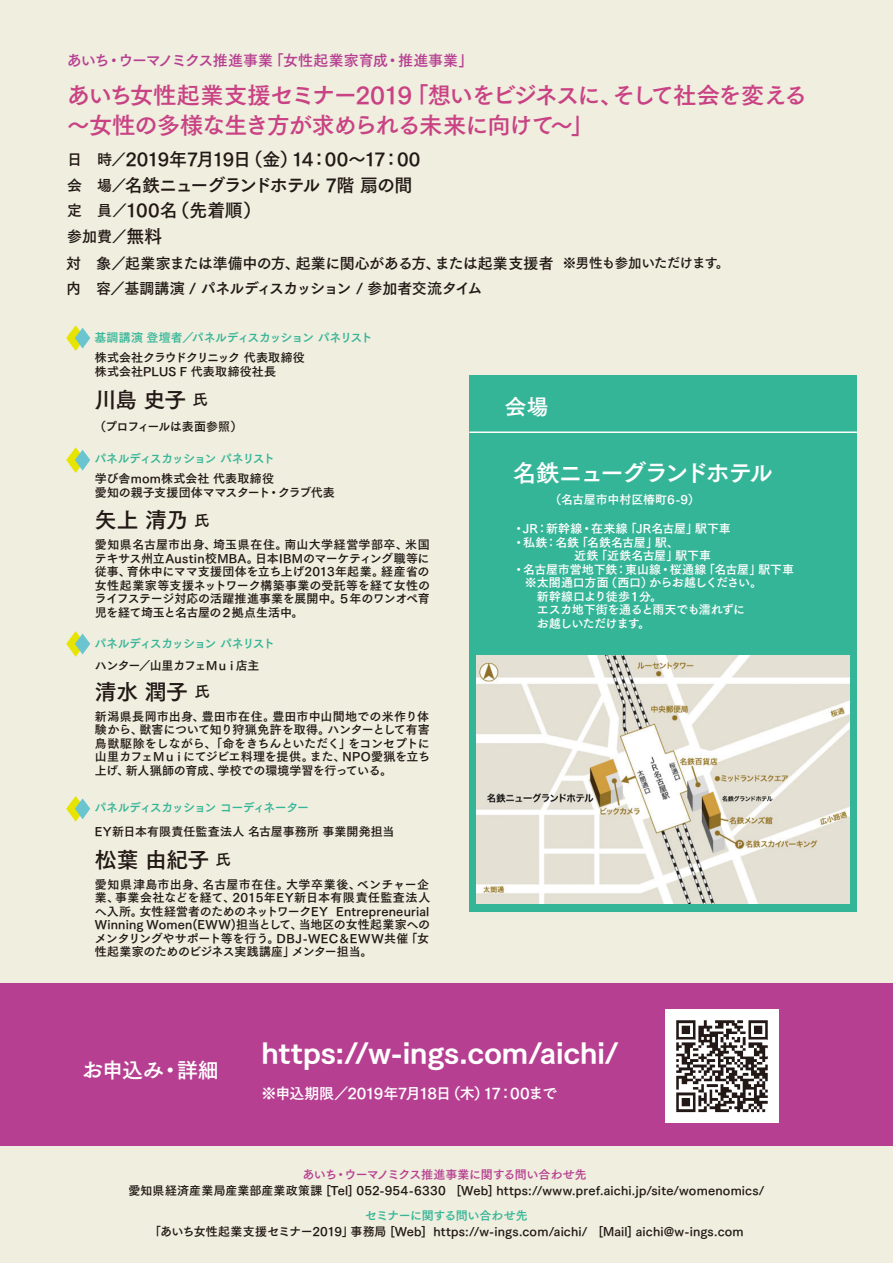
<style>
.page{position:relative;width:893px;height:1263px;background:#efeedf}
.page>*{position:absolute;margin:0;border:0;box-sizing:border-box;transform-origin:0 0}
.t1{font:27px "Tsuku Go Pro E";color:#fff}
.t2{font:24px "Tsuku Go Pro B";letter-spacing:-.11em;color:#fff}
.t3{font:23.25px/30px "Tsuku Go Pro B";letter-spacing:-.06em;color:#c94284}
.t4{font:21.9px "Tsuku Go Pro B";letter-spacing:-.03em;color:#221815}
.t5{font:21.75px "Tsuku Go Pro B";color:#fff}
.t6{font:21px "Tsuku Go Pro B";letter-spacing:-.03em;color:#fff}
.t7{font:18px/25.5px "Tsuku Go Pro B";letter-spacing:-.06em;color:#221815}
.t8{font:15px/27.5px "Tsuku Go Pro B";letter-spacing:-.03em;color:#221815}
.t9{font:15px "Tsuku Go Pro B";letter-spacing:-.015em;color:#b73f91}
.t10{font:15px "Tsuku Go Pro B";letter-spacing:-.06em;color:#fff}
.t11{font:12px/13.5px "Tsuku Go Pro B";color:#221815;text-align:justify}
.t12{font:12px "Tsuku Go Pro B";letter-spacing:-.02em;color:#fff}
.t13{font:12px "Tsuku Go Pro B";letter-spacing:-.08em;color:#35b597}
.t14{font:12px "Tsuku Go Pro B";letter-spacing:-.105em;color:#35b597}
.t15{font:12px "Tsuku Go Pro B";letter-spacing:-.03em;color:#b73f91}
.t16{font:12px "Tsuku Go Pro B";letter-spacing:-.06em;color:#fff}
.t17{font:12px "Tsuku Go Pro B";letter-spacing:-.04em;color:#fff}
.t18{font:12px "Tsuku Go Pro B";letter-spacing:.005em;color:#fff}
.t19{font:12px "Tsuku Go Pro B";letter-spacing:-.08em;color:#221815}
.t20{font:12px "Tsuku Go Pro B";letter-spacing:-.035em;color:#35b597}
.t21{font:12px "Tsuku Go Pro B";letter-spacing:-.035em;color:#221815}
.s1{font-size:15px}
.s2{font-size:18px}
.s3{font-size:13.5px}
.s4{font-size:15.3px}
</style>
<div class="page">
<svg style="left:66px;top:325px;width:24px;height:26px"></svg>
<svg style="left:66px;top:447px;width:24px;height:26px"></svg>
<svg style="left:66px;top:631px;width:24px;height:26px"></svg>
<svg style="left:66px;top:796px;width:24px;height:26px"></svg>
<div style="left:469px;top:375px;width:388px;height:536px;background:#35b597"></div>
<hr style="left:469px;top:431px;width:388px;height:2px;background:#fff">
<div style="left:0;top:983px;width:893px;height:162px;background:#b73f91"></div>
<img style="left:477px;top:655px;width:372px;height:248px">
<img style="left:666px;top:1010px;width:113px;height:113px">
<p class="t9" style="left:67px;top:47px;width:408px">あいち・ウーマノミクス推進事業「女性起業家育成・推進事業」</p>
<h3 class="t3" style="left:67px;top:77px;width:742px">あいち女性起業支援セミナー2019「想いをビジネスに、そして社会を変える～女性の多様な生き方が求められる未来に向けて～」</h3>
<h3 class="t7" style="left:67px;top:144px;width:355px"><span class="s1">日　時／</span>2019年7月19日（金）14：00～17：00<span class="s1">会　場／</span>名鉄ニューグランドホテル 7階 扇の間<span class="s1">定　員／</span>100名（先着順）</h3>
<p class="t8" style="left:66px;top:220px;width:665px">参加費／<span class="s2">無料<br></span>対　象／起業家または準備中の方、起業に関心がある方、または起業支援者 <span class="s3">※男性も参加いただけます。</span></p>
<p class="t8" style="left:66px;top:273px;width:418px">内　容／基調講演 / パネルディスカッション / 参加者交流タイム</p>
<p class="t13" style="left:94px;top:327px;width:280px">基調講演 登壇者／パネルディスカッション パネリスト</p>
<p class="t11" style="left:95px;top:350px;width:212px">株式会社クラウドクリニック 代表取締役株式会社PLUS F 代表取締役社長</p>
<h3 class="t4" style="left:95px;top:380px;width:115px">川島 史子 <span class="s4">氏</span></h3>
<p class="t21" style="left:94px;top:416px;width:149px">（プロフィールは表面参照）</p>
<p class="t14" style="left:94px;top:448px;width:182px">パネルディスカッション パネリスト</p>
<p class="t11" style="left:95px;top:470px;width:242px">学び舎mom株式会社 代表取締役<br>愛知の親子支援団体ママスタート・クラブ代表</p>
<h3 class="t4" style="left:95px;top:501px;width:117px">矢上 清乃 <span class="s4">氏</span></h3>
<p class="t11" style="left:95px;top:537px;width:337px">愛知県名古屋市出身、埼玉県在住。南山大学経営学部卒、米国テキサス州立Austin校MBA。日本IBMのマーケティング職等に従事、育休中にママ支援団体を立ち上げ2013年起業。経産省の女性起業家等支援ネットワーク構築事業の受託等を経て女性のライフステージ対応の活躍推進事業を展開中。５年のワンオペ育児を経て埼玉と名古屋の２拠点生活中。</p>
<p class="t14" style="left:94px;top:633px;width:182px">パネルディスカッション パネリスト</p>
<p class="t19" style="left:95px;top:655px;width:166px">ハンター／山里カフェＭｕｉ店主</p>
<p class="t11" style="left:95px;top:708px;width:337px">新潟県長岡市出身、豊田市在住。豊田市中山間地での米作り体験から、獣害について知り狩猟免許を取得。ハンターとして有害鳥獣駆除をしながら、「命をきちんといただく」をコンセプトに山里カフェＭｕｉにてジビエ料理を提供。また、NPO愛猟を立ち上げ、新人猟師の育成、学校での環境学習を行っている。</p>
<h3 class="t4" style="left:95px;top:673px;width:117px">清水 潤子 <span class="s4">氏</span></h3>
<p class="t13" style="left:94px;top:797px;width:216px">パネルディスカッション コーディネーター</p>
<p class="t11" style="left:95px;top:823px;width:301px">EY新日本有限責任監査法人 名古屋事務所 事業開発担当</p>
<h3 class="t4" style="left:95px;top:840px;width:138px">松葉 由紀子 <span class="s4">氏</span></h3>
<p class="t11" style="left:95px;top:876px;width:337px">愛知県津島市出身、名古屋市在住。大学卒業後、ベンチャー企業、事業会社などを経て、2015年EY新日本有限責任監査法人へ入所。女性経営者のためのネットワークEY Entrepreneurial Winning Women(EWW)担当として、当地区の女性起業家へのメンタリングやサポート等を行う。DBJ-WEC＆EWW共催「女性起業家のためのビジネス実践講座」メンター担当。</p>
<h3 class="t5" style="left:505px;top:388px;width:45px">会場</h3>
<h2 class="t2" style="left:513px;top:453px;width:261px">名鉄ニューグランドホテル</h2>
<p class="t12" style="left:550px;top:489px;width:151px">（名古屋市中村区椿町6-9）</p>
<p class="t18" style="left:513px;top:518px;width:220px">・JR：新幹線・在来線「JR名古屋」駅下車</p>
<p class="t12" style="left:513px;top:532px;width:167px">・私鉄：名鉄「名鉄名古屋」駅、</p>
<p class="t12" style="left:574px;top:545px;width:138px">近鉄「近鉄名古屋」駅下車</p>
<p class="t12" style="left:513px;top:559px;width:283px">・名古屋市営地下鉄：東山線・桜通線「名古屋」駅下車</p>
<p class="t17" style="left:513px;top:572px;width:251px">　※太閤通口方面（西口）からお越しください。</p>
<p class="t16" style="left:513px;top:586px;width:151px">　　新幹線口より徒歩１分。</p>
<p class="t12" style="left:513px;top:599px;width:234px">　　エスカ地下街を通ると雨天でも濡れずに</p>
<p class="t16" style="left:513px;top:613px;width:139px">　　お越しいただけます。</p>
<h3 class="t6" style="left:82px;top:1052px;width:138px">お申込み・詳細</h3>
<h1 class="t1" style="left:261px;top:1028px;width:359px">https://w-ings.com/aichi/</h1>
<p class="t10" style="left:261px;top:1080px;width:297px">※申込期限／2019年7月18日（木）17：00まで</p>
<p class="t15" style="left:302px;top:1164px;width:286px">あいち・ウーマノミクス推進事業に関する問い合わせ先</p>
<p class="t11" style="left:128px;top:1183px;width:638px">愛知県経済産業局産業部産業政策課 [Tel] 052-954-6330 [Web] https://www.pref.aichi.jp/site/womenomics/</p>
<p class="t20" style="left:365px;top:1205px;width:164px">セミナーに関する問い合わせ先</p>
<p class="t11" style="left:149px;top:1223px;width:596px">「あいち女性起業支援セミナー2019」事務局 [Web] https://w-ings.com/aichi/ [Mail] aichi@w-ings.com</p>
</div>
